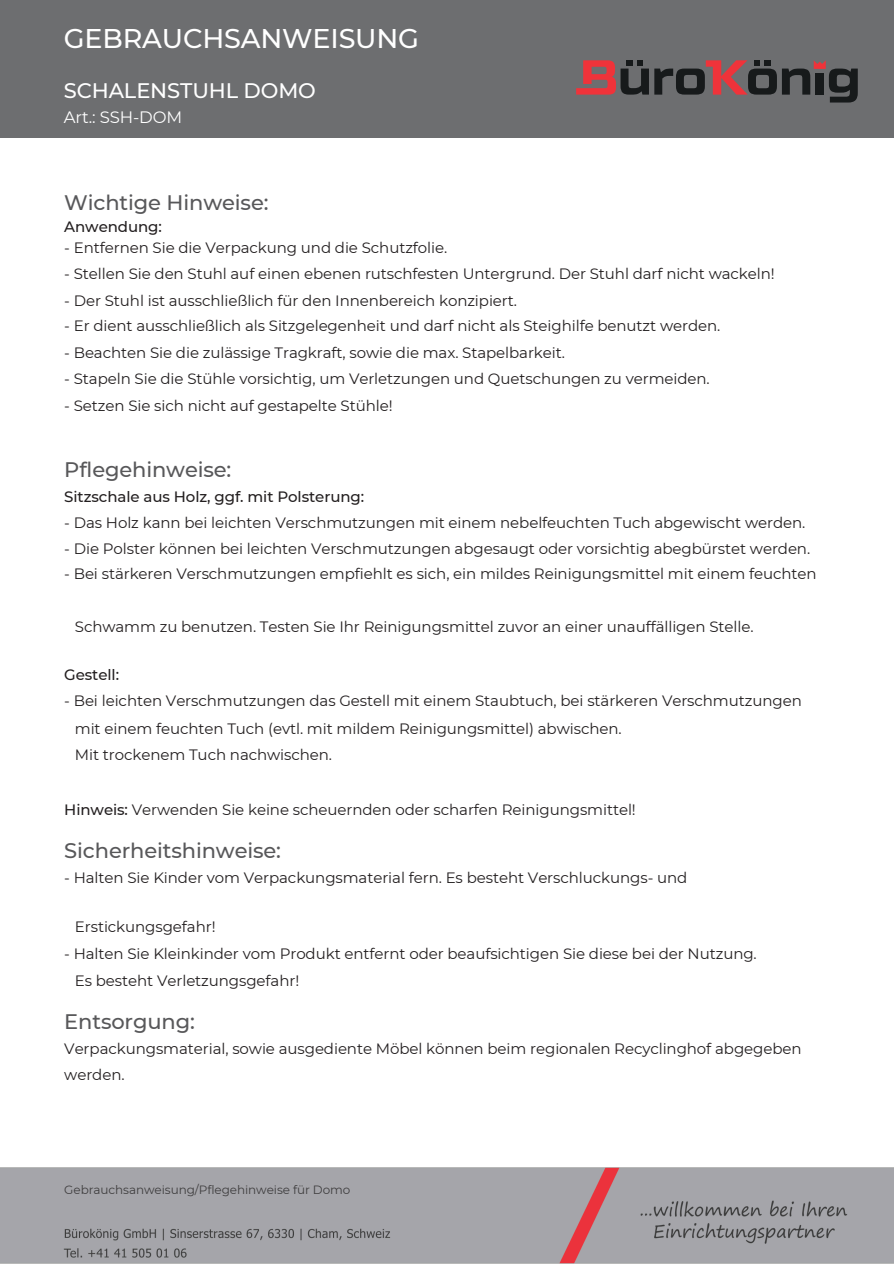
<style>
.page{position:relative;width:894px;height:1264px;background:#fff}
.page>*{position:absolute;margin:0;border:0;box-sizing:border-box;transform-origin:0 0}
.t1{font:500 27px "Montserrat";letter-spacing:-.005em;color:#fff}
.t2{font:500 21px "Montserrat";letter-spacing:-.005em;color:#58585a}
.t3{font:500 21px "Montserrat";letter-spacing:-.005em;color:#fff}
.t4{font:16.5px "Montserrat";letter-spacing:-.005em;color:#fff}
.t5{font:15px/25.8px "Montserrat";letter-spacing:-.005em;color:#231f20}
.t6{font:500 15px "Montserrat";letter-spacing:-.005em;color:#231f20}
.t7{font:12px "Montserrat";letter-spacing:-.005em;color:#3f3e3f}
.s1{font-weight:500}
</style>
<div class="page">
<img style="left:0;top:1167px;width:893px;height:96px">
<div style="left:0;top:0;width:893px;height:137px;background:#6d6e70"></div>
<svg style="left:576px;top:60px;width:72px;height:35px"></svg>
<svg style="left:654px;top:60px;width:203px;height:42px"></svg>
<p class="t1" style="left:64px;top:21px;width:357px">GEBRAUCHSANWEISUNG</p>
<h3 class="t3" style="left:64px;top:78px;width:253px">SCHALENSTUHL DOMO</h3>
<h3 class="t4" style="left:64px;top:107px;width:120px">Art.: SSH-DOM</h3>
<h3 class="t2" style="left:64px;top:189px;width:206px">Wichtige Hi nweise:</h3>
<h3 class="t6" style="left:64px;top:218px;width:99px">Anwendung:</h3>
<h3 class="t5" style="left:64px;top:234px;width:384px">- Entfernen Sie die Verpackung und die Schutzfolie.</h3>
<h3 class="t5" style="left:64px;top:260px;width:711px">- Stellen Sie den Stuhl auf ei nen ebenen rutschfesten Untergrund. Der Stuhl darf nicht wackeln!</h3>
<h3 class="t5" style="left:64px;top:287px;width:454px">- Der Stuhl ist ausschließlich für den Innenbereich konzi piert.</h3>
<h3 class="t5" style="left:64px;top:313px;width:657px">- Er dient ausschließlich als Sitzgelegenheit und darf nicht als Steighi lfe benutzt werden.</h3>
<h3 class="t5" style="left:64px;top:340px;width:502px">- Beachten Sie die zulässige Tragkraft, sowie die max. Stapelbarkeit.</h3>
<h3 class="t5" style="left:64px;top:366px;width:646px">- Stapeln Sie die Stühle vorsichtig, um Verletzungen und Quetschungen zu vermeiden.</h3>
<h3 class="t5" style="left:64px;top:393px;width:330px">- Setzen Sie sich nicht auf gestapelte Stühle!</h3>
<h3 class="t2" style="left:64px;top:456px;width:168px">Pflegehi nweise:</h3>
<h3 class="t6" style="left:64px;top:487px;width:301px">Sitzschale aus Holz, ggf. mit Polsterung:</h3>
<h3 class="t5" style="left:64px;top:509px;width:742px">- Das Holz kann bei leichten Verschmutzungen mit ei nem nebelfeuchten Tuch abgewischt werden.</h3>
<h3 class="t5" style="left:64px;top:535px;width:747px">- Die Polster können bei leichten Verschmutzungen abgesaugt oder vorsichtig abegbürstet werden.</h3>
<h3 class="t5" style="left:64px;top:561px;width:753px">- Bei stärkeren Verschmutzungen empfiehlt es sich, ei n mi ldes Rei nigungsmittel mit ei nem feuchten</h3>
<p class="t5" style="left:75px;top:613px;width:680px">Schwamm zu benutzen. Testen Sie Ihr Rei nigungsmittel zuvor an ei ner unauffälligen Stelle.</p>
<h3 class="t6" style="left:64px;top:665px;width:56px">Gestell:</h3>
<h3 class="t5" style="left:64px;top:687px;width:738px">- Bei leichten Verschmutzungen das Gestell mit ei nem Staubtuch, bei stärkeren Verschmutzungen</h3>
<h3 class="t5" style="left:75px;top:715px;width:548px">mit ei nem feuchten Tuch (evtl. mit mi ldem Rei nigungsmittel) abwischen.<br>Mit trockenem Tuch nachwischen.</h3>
<h3 class="t5" style="left:64px;top:797px;width:573px"><span class="s1">Hi nweis:</span> Verwenden Sie kei ne scheuernden oder scharfen Rei nigungsmittel!</h3>
<h3 class="t2" style="left:64px;top:837px;width:218px">Sicherheitshi nweise:</h3>
<h3 class="t5" style="left:64px;top:864px;width:624px">- Halten Sie Ki nder vom Verpackungsmaterial fern. Es besteht Verschluckungs- und</h3>
<h3 class="t5" style="left:75px;top:913px;width:142px">Erstickungsgefahr!</h3>
<h3 class="t5" style="left:64px;top:940px;width:693px">- Halten Sie Klei nki nder vom Produkt entfernt oder beaufsichtigen Sie diese bei der Nutzung.</h3>
<h3 class="t5" style="left:75px;top:967px;width:226px">Es besteht Verletzungsgefahr!</h3>
<h3 class="t2" style="left:64px;top:1008px;width:132px">Entsorgung:</h3>
<h3 class="t5" style="left:64px;top:1035px;width:738px">Verpackungsmaterial, sowie ausgediente Möbel können bei m regionalen Recycli nghof abgegeben werden.</h3>
<h2 class="t7" style="left:64px;top:1181px;width:287px">Gebrauchsanweisung/Pflegehi nweise für Domo</h2>
</div>
